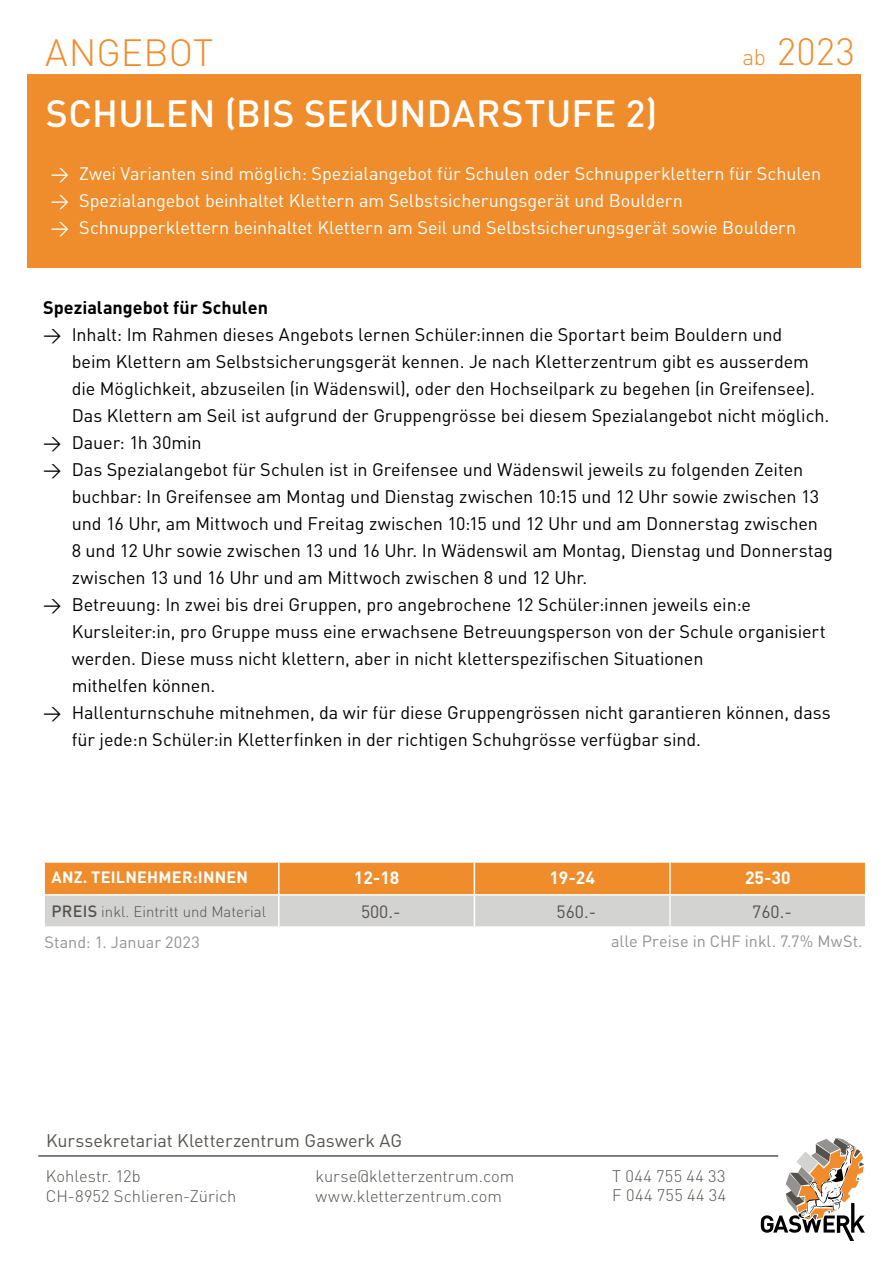
<style>
.page{position:relative;width:893px;height:1263px;background:#fff}
.page>*{position:absolute;margin:0;border:0;box-sizing:border-box;transform-origin:0 0}
.t1{font:500 37.5px "DIN";letter-spacing:.005em;color:#fff}
.t2{font:300 37.5px "DIN";letter-spacing:.005em;color:#ef8d2d}
.t3{font:18px "DIN";letter-spacing:-.005em;color:#000}
.t4{font:18px/27px "DIN";letter-spacing:-.005em;color:#fff}
.t5{font:18px "DIN";color:#55524e}
.t6{font:700 18px "DIN";color:#000}
.t7{font:700 17.55px "DIN";color:#fff}
.t8{font:17.55px "DIN";color:#55524e}
.t9{font:300 16.5px/19.8px "DIN";color:#55524e}
.t10{font:300 16.5px/19.8px "DIN";letter-spacing:.03em;color:#55524e}
.t11{font:16.2px "DIN";color:#949290}
.t12{font:700 16.2px "DIN";letter-spacing:.015em;color:#fff}
.t13{font:300 15px "DIN";color:#55524e}
.s1{font-size:22.5px}
.s2{font-weight:500;font-size:16.2px}
</style>
<div class="page">
<div style="left:28px;top:74px;width:833px;height:194px;background:#ef8d2d"></div>
<svg style="left:45px;top:863px;width:820px;height:63px;background:#e1af7e"></svg>
<hr style="left:669px;top:863px;width:2px;height:31px;background:#fff">
<hr style="left:669px;top:896px;width:2px;height:30px;background:#fff">
<hr style="left:278px;top:863px;width:2px;height:31px;background:#fff">
<hr style="left:474px;top:863px;width:1px;height:31px;background:#fff">
<hr style="left:45px;top:894px;width:234px;height:2px;background:#fff">
<hr style="left:279px;top:894px;width:195px;height:2px;background:#fff">
<hr style="left:278px;top:896px;width:2px;height:30px;background:#fff">
<hr style="left:474px;top:894px;width:196px;height:2px;background:#fff">
<hr style="left:474px;top:896px;width:1px;height:30px;background:#fff">
<hr style="left:670px;top:894px;width:195px;height:2px;background:#fff">
<hr style="left:38px;top:1155px;width:740px;height:1px;background:#000">
<svg style="left:761px;top:1137px;width:104px;height:104px"></svg>
<h1 class="t2" style="left:45px;top:29px;width:170px">ANGEBOT</h1>
<h1 class="t2" style="left:742px;top:28px;width:114px"><span class="s1">ab</span> 2023</h1>
<h1 class="t1" style="left:46px;top:90px;width:613px">SCHULEN (BIS SEKUNDARSTUFE 2)</h1>
<p class="t4" style="left:51px;top:159px;width:772px">&gt; Zwei Varianten sind möglich: Spezialangebot für Schulen oder Schnupperklettern für Schulen &gt; Spezialangebot beinhaltet Klettern am Selbstsicherungsgerät und Bouldern<br>&gt; Schnupperklettern beinhaltet Klettern am Seil und Selbstsicherungsgerät sowie Bouldern</p>
<p class="t6" style="left:43px;top:296px;width:226px">Spezialangebot für Schulen</p>
<p class="t3" style="left:43px;top:323px;width:741px">&gt; Inhalt: Im Rahmen dieses Angebots lernen Schüler:innen die Sportart beim Bouldern und</p>
<p class="t3" style="left:72px;top:350px;width:739px">beim Klettern am Selbstsicherungsgerät kennen. Je nach Kletterzentrum gibt es ausserdem</p>
<p class="t3" style="left:72px;top:377px;width:745px">die Möglichkeit, abzuseilen (in Wädenswil), oder den Hochseilpark zu begehen (in Greifensee).</p>
<p class="t3" style="left:72px;top:404px;width:759px">Das Klettern am Seil ist aufgrund der Gruppengrösse bei diesem Spezialangebot nicht möglich.</p>
<p class="t3" style="left:43px;top:431px;width:160px">&gt; Dauer: 1h 30min</p>
<p class="t3" style="left:43px;top:458px;width:762px">&gt; Das Spezialangebot für Schulen ist in Greifensee und Wädenswil jeweils zu folgenden Zeiten</p>
<p class="t3" style="left:72px;top:485px;width:749px">buchbar: In Greifensee am Montag und Dienstag zwischen 10:15 und 12 Uhr sowie zwischen 13</p>
<p class="t3" style="left:72px;top:512px;width:748px">und 16 Uhr, am Mittwoch und Freitag zwischen 10:15 und 12 Uhr und am Donnerstag zwischen</p>
<p class="t3" style="left:72px;top:539px;width:763px">8 und 12 Uhr sowie zwischen 13 und 16 Uhr. In Wädenswil am Montag, Dienstag und Donnerstag</p>
<p class="t3" style="left:72px;top:566px;width:517px">zwischen 13 und 16 Uhr und am Mittwoch zwischen 8 und 12 Uhr.</p>
<p class="t3" style="left:43px;top:593px;width:709px">&gt; Betreuung: In zwei bis drei Gruppen, pro angebrochene 12 Schüler:innen jeweils ein:e</p>
<p class="t3" style="left:72px;top:620px;width:756px">Kursleiter:in, pro Gruppe muss eine erwachsene Betreuungsperson von der Schule organisiert</p>
<p class="t3" style="left:72px;top:647px;width:633px">werden. Diese muss nicht klettern, aber in nicht kletterspezifischen Situationen</p>
<p class="t3" style="left:72px;top:674px;width:145px">mithelfen können.</p>
<p class="t3" style="left:43px;top:701px;width:789px">&gt; Hallenturnschuhe mitnehmen, da wir für diese Gruppengrössen nicht garantieren können, dass</p>
<p class="t3" style="left:72px;top:728px;width:631px">für jede:n Schüler:in Kletterfinken in der richtigen Schuhgrösse verfügbar sind.</p>
<p class="t12" style="left:52px;top:866px;width:198px">ANZ. TEILNEHMER:INNEN</p>
<p class="t7" style="left:354px;top:866px;width:47px">12-18</p>
<p class="t7" style="left:549px;top:866px;width:47px">19-24</p>
<p class="t7" style="left:745px;top:866px;width:47px">25-30</p>
<p class="t13" style="left:52px;top:903px;width:216px"><span class="s2">PREIS</span> inkl. Eintritt und Material</p>
<p class="t8" style="left:361px;top:900px;width:41px">500.-</p>
<p class="t8" style="left:557px;top:900px;width:41px">560.-</p>
<p class="t8" style="left:752px;top:900px;width:41px">760.-</p>
<p class="t11" style="left:45px;top:932px;width:157px">Stand: 1. Januar 2023</p>
<p class="t11" style="left:611px;top:931px;width:253px">alle Preise in CHF inkl. 7.7% MwSt.</p>
<p class="t5" style="left:46px;top:1129px;width:358px">Kurssekretariat Kletterzentrum Gaswerk AG</p>
<p class="t9" style="left:46px;top:1166px;width:192px">Kohlestr. 12b<br>CH-8952 Schlieren-Zürich</p>
<p class="t9" style="left:316px;top:1166px;width:200px">kurse@kletterzentrum.com www.kletterzentrum.com</p>
<p class="t10" style="left:612px;top:1166px;width:116px">T 044 755 44 33<br>F 044 755 44 34</p>
</div>
